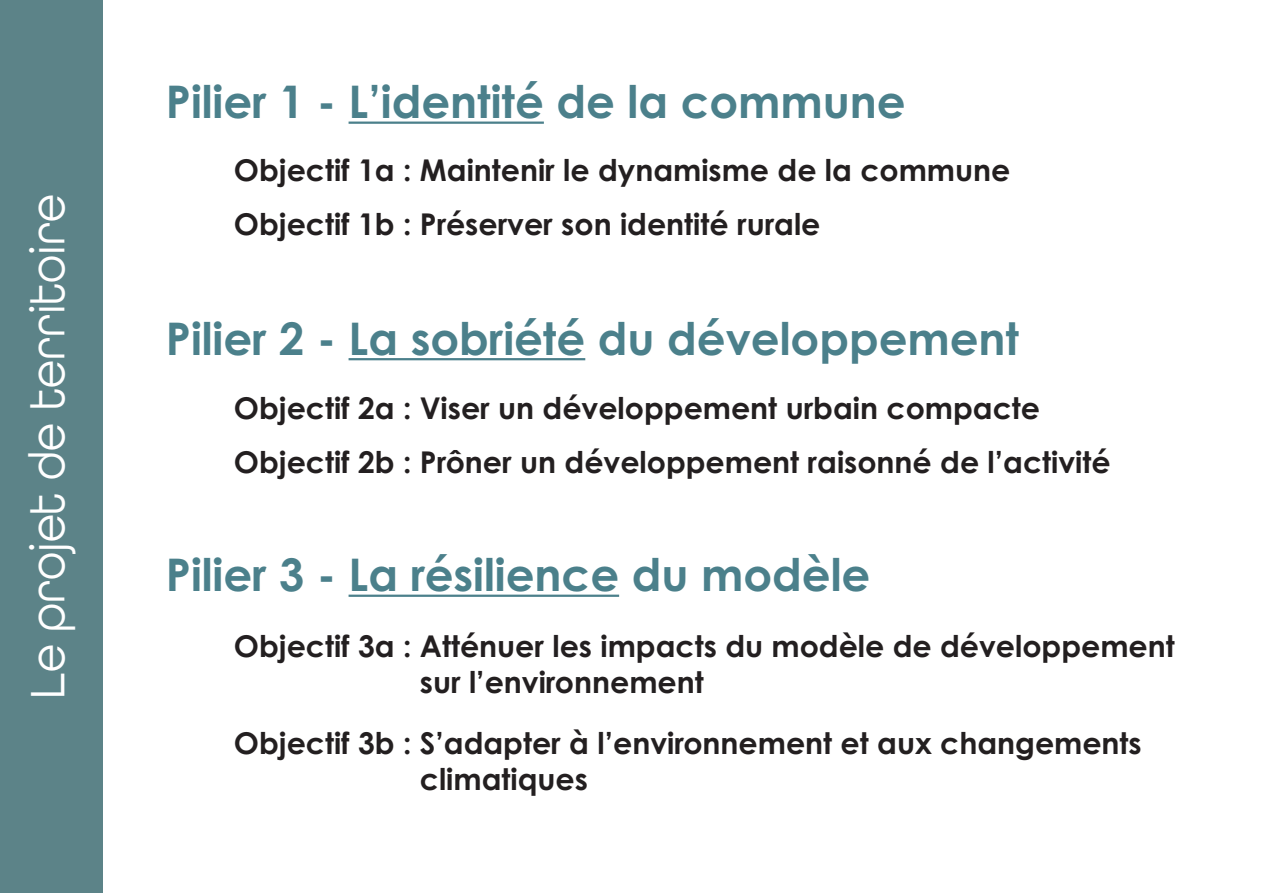
<style>
.page{position:relative;width:1263px;height:893px;background:#fff}
.page>*{position:absolute;margin:0;border:0;box-sizing:border-box;transform-origin:0 0}
.t1{font:51px "All Round Gothic";color:#fff;scale:.93 1}
.t2{font:700 45px "Century Gothic Pro";color:#4b808b}
.t3{font:700 30px/54.3px "Century Gothic Pro";color:#231f20}
</style>
<div class="page">
<div style="left:0;top:0;width:102px;height:893px;background:#5c8388"></div>
<hr style="left:349px;top:122px;width:195px;height:2px;background:#4b808b">
<hr style="left:349px;top:358px;width:236px;height:2px;background:#4b808b">
<hr style="left:349px;top:595px;width:270px;height:2px;background:#4b808b">
<h1 class="t1" style="left:17px;top:699px;width:544px;rotate:-90deg">Le projet de territoire</h1>
<h2 class="t2" style="left:166px;top:74px;width:741px">Pilier 1 - L’identité de la commune</h2>
<p class="t3" style="left:234px;top:142px;width:778px">Objectif 1a : Maintenir le dynamisme de la commune<br>Objectif 1b : Préserver son identité rurale</p>
<h2 class="t2" style="left:166px;top:310px;width:855px">Pilier 2 - La sobriété du développement</h2>
<p class="t3" style="left:234px;top:380px;width:878px">Objectif 2a : Viser un développement urbain compacte<br>Objectif 2b : Prôner un développement raisonné de l’activité</p>
<h2 class="t2" style="left:166px;top:547px;width:706px">Pilier 3 - La résilience du modèle</h2>
<p class="t3" style="left:420px;top:627px;width:756px;line-height:36px;text-indent:-186px">Objectif 3a : Atténuer les impacts du modèle de développement sur l’environnement</p>
<p class="t3" style="left:420px;top:725px;width:723px;line-height:36px;text-indent:-186px">Objectif 3b : S’adapter à l’environnement et aux changements climatiques</p>
</div>
